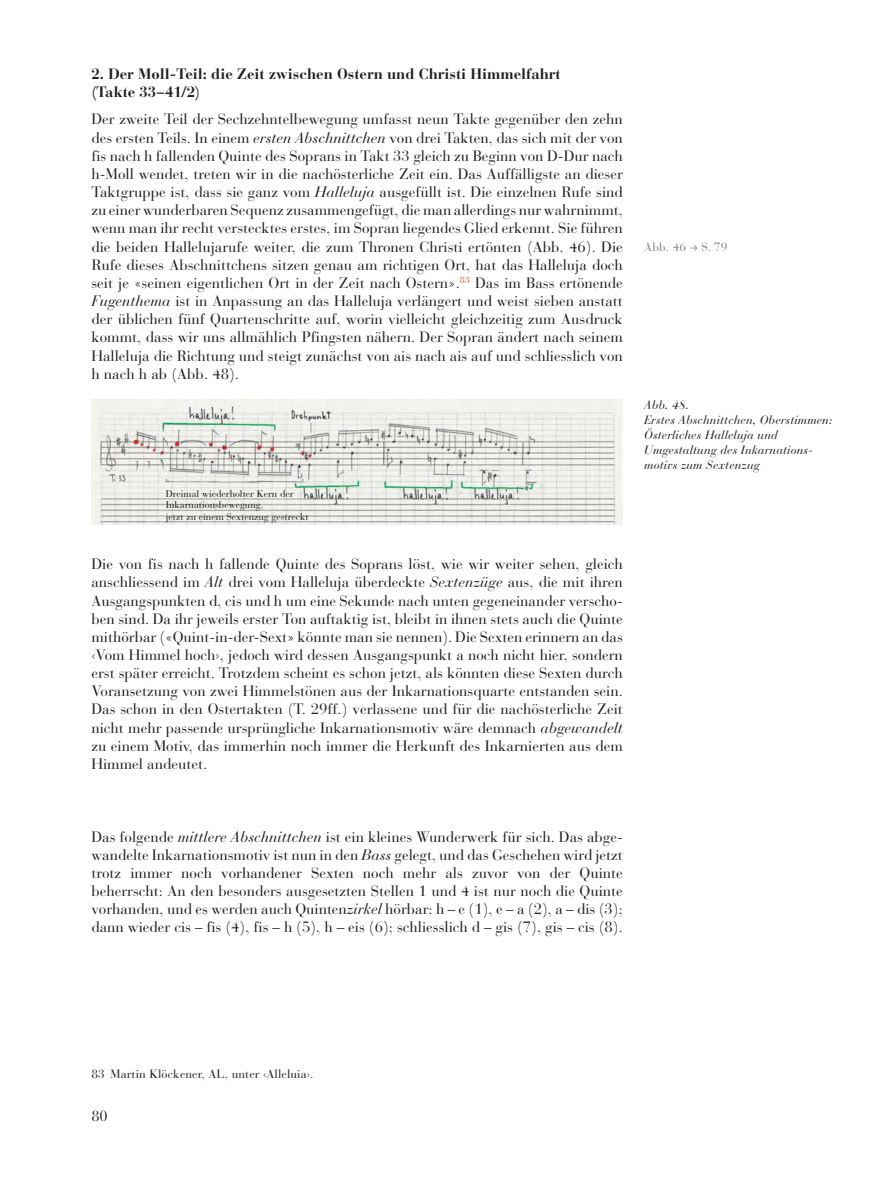
<style>
.page{position:relative;width:893px;height:1191px;background:#fff}
.page>*{position:absolute;margin:0;border:0;box-sizing:border-box;transform-origin:0 0}
.t1{font:15px/18.1px "Bauer Bodoni";color:#231f20;text-align:justify}
.t2{font:700 15px/18.1px "Bauer Bodoni";color:#231f20}
.t3{font:14.7px "Bauer Bodoni";color:#231f20}
.t4{font:italic 12px/15px "Bauer Bodoni";letter-spacing:.01em;color:#231f20}
.t5{font:12px "Bauer Bodoni";letter-spacing:.01em;color:#231f20}
.t6{font:12px "Bauer Bodoni";letter-spacing:.01em;color:#808285}
.t7{font:9.75px/11.2px "Bauer Bodoni";color:#231f20}
.s1{font-style:italic}
</style>
<div class="page">
<img style="left:91px;top:400px;width:532px;height:125px">
<p class="t2" style="left:91px;top:67px;width:471px">2. Der Moll-Teil: die Zeit zwischen Ostern und Christi Himmelfahrt (Takte 33–41/2)</p>
<p class="t1" style="left:91px;top:112px;width:533px">Der zweite Teil der Sechzehntelbewegung umfasst neun Takte gegenüber den zehn des ersten Teils. In einem <span class="s1">ersten Abschnittchen</span> von drei Takten, das sich mit der von fis nach h fallenden Quinte des Soprans in Takt 33 gleich zu Beginn von D-Dur nach h-Moll wendet, treten wir in die nachösterliche Zeit ein. Das Auffälligste an dieser Taktgruppe ist, dass sie ganz vom <span class="s1">Halleluja</span> ausgefüllt ist. Die einzelnen Rufe sind zu einer wunderbaren Sequenz zusammengefügt, die man allerdings nur wahrnimmt, wenn man ihr recht verstecktes erstes, im Sopran liegendes Glied erkennt. Sie führen die beiden Hallelujarufe weiter, die zum Thronen Christi ertönten (Abb. 46). Die Rufe dieses Abschnittchens sitzen genau am richtigen Ort, hat das Halleluja doch seit je «seinen eigentlichen Ort in der Zeit nach Ostern».<sup>83</sup> Das im Bass ertönende <span class="s1">Fugenthema</span> ist in Anpassung an das Halleluja verlängert und weist sieben anstatt der üblichen fünf Quartenschritte auf, worin vielleicht gleichzeitig zum Ausdruck kommt, dass wir uns allmählich Pfingsten nähern. Der Sopran ändert nach seinem Halleluja die Richtung und steigt zunächst von ais nach ais auf und schliesslich von h nach h ab (Abb. 48).</p>
<p class="t7" style="left:166px;top:489px;width:144px">Dreimal wiederholter Kern der<br>Inkarnationsbewegung,<br>jetzt zu einem Sextenzug gestreckt</p>
<p class="t1" style="left:91px;top:557px;width:533px">Die von fis nach h fallende Quinte des Soprans löst, wie wir weiter sehen, gleich anschliessend im <span class="s1">Alt</span> drei vom Halleluja überdeckte <span class="s1">Sextenzüge</span> aus, die mit ihren Ausgangspunkten d, cis und h um eine Sekunde nach unten gegeneinander verscho&shy;ben sind. Da ihr jeweils erster Ton auftaktig ist, bleibt in ihnen stets auch die Quinte mithörbar («Quint-in-der-Sext» könnte man sie nennen). Die Sexten erinnern an das ‹Vom Himmel hoch›, jedoch wird dessen Ausgangspunkt a noch nicht hier, sondern erst später erreicht. Trotzdem scheint es schon jetzt, als könnten diese Sexten durch Voransetzung von zwei Himmelstönen aus der Inkarnationsquarte entstanden sein.<br>Das schon in den Ostertakten (T. 29ff.) verlassene und für die nachösterliche Zeit nicht mehr passende ursprüngliche Inkarnationsmotiv wäre demnach <span class="s1">abgewandelt </span>zu einem Motiv, das immerhin noch immer die Herkunft des Inkarnierten aus dem Himmel andeutet.</p>
<p class="t6" style="left:644px;top:243px;width:44px">Abb. 46</p>
<p class="t6" style="left:701px;top:243px;width:27px">S. 79</p>
<p class="t4" style="left:644px;top:398px;width:190px">Abb. 48.<br>Erstes Abschnittchen, Oberstimmen:<br>Österliches Halleluja und<br>Umgestaltung des Inkarnations - motivs zum Sextenzug</p>
<p class="t1" style="left:91px;top:829px;width:533px">Das folgende <span class="s1">mittlere Abschnittchen</span> ist ein kleines Wunderwerk für sich. Das abge&shy;wandelte Inkarnationsmotiv ist nun in den <span class="s1">Bass</span> gelegt, und das Geschehen wird jetzt trotz immer noch vorhandener Sexten noch mehr als zuvor von der Quinte beherrscht: An den besonders ausgesetzten Stellen 1 und 4 ist nur noch die Quinte vorhanden, und es werden auch Quinten<span class="s1">zirkel</span> hörbar: h – e (1), e – a (2), a – dis (3); dann wieder cis – fis (4), fis – h (5), h – eis (6); schliesslich d – gis (7), gis – cis (8).</p>
<p class="t5" style="left:91px;top:1069px;width:224px">83 Martin Klöckener, AL, unter ‹Alleluia›.</p>
<p class="t3" style="left:91px;top:1110px;width:18px">80</p>
</div>
